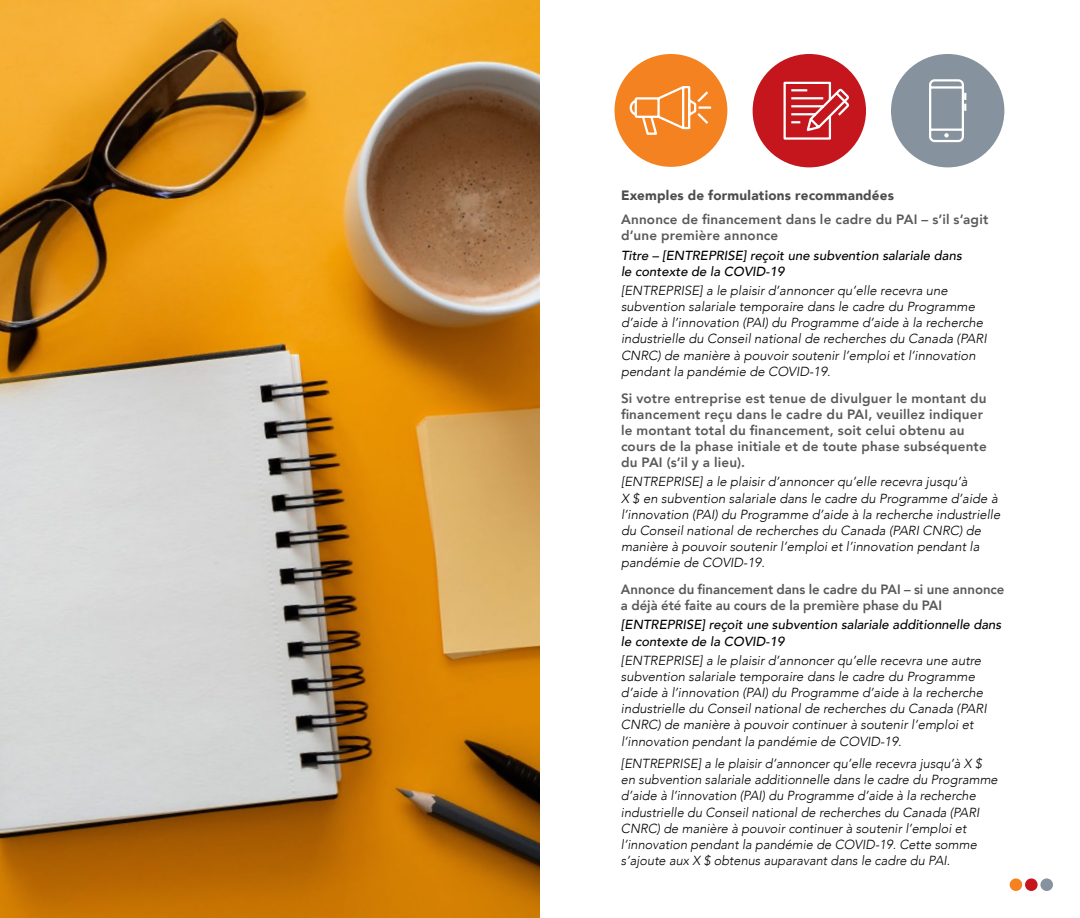
<style>
.page{position:relative;width:1080px;height:918px;background:#fff}
.page>*{position:absolute;margin:0;border:0;box-sizing:border-box;transform-origin:0 0}
.t1{font:800 13.5px/16px "Avenir";letter-spacing:.015em;color:#58595b}
.t2{font:800 13.5px/16px "Avenir";letter-spacing:-.005em;color:#58595b}
.t3{font:900 13.5px "Avenir";letter-spacing:.015em;color:#4d4d4f}
.t4{font:italic 300 13.2px/16.2px "Avenir";color:#000}
.t5{font:italic 500 13.2px/16.2px "Avenir";color:#000}
</style>
<div class="page">
<img style="left:0;top:0;width:540px;height:918px">
<div style="left:753px;top:54px;width:113px;height:113px;background:#c4161c;border-radius:50%"></div>
<svg style="left:783px;top:81px;width:66px;height:59px"></svg>
<div style="left:891px;top:54px;width:113px;height:113px;background:#86939e;border-radius:50%"></div>
<svg style="left:929px;top:79px;width:38px;height:64px"></svg>
<div style="left:615px;top:54px;width:112px;height:113px;background:#f58220;border-radius:50%"></div>
<svg style="left:629px;top:86px;width:83px;height:49px"></svg>
<div style="left:1010px;top:878px;width:12px;height:13px;background:#f58220;border-radius:50%"></div>
<div style="left:1025px;top:878px;width:13px;height:13px;background:#c4161c;border-radius:50%"></div>
<div style="left:1040px;top:878px;width:13px;height:13px;background:#86939e;border-radius:50%"></div>
<p class="t3" style="left:621px;top:184px;width:274px">Exemples de formulations recommandées</p>
<p class="t1" style="left:621px;top:211px;width:369px">Annonce de financement dans le cadre du PAI – s’il s’agit d’une première annonce</p>
<p class="t5" style="left:621px;top:247px;width:342px">Titre – [ENTREPRISE] reçoit une subvention salariale dans le contexte de la COVID-19</p>
<p class="t4" style="left:621px;top:282px;width:367px">[ENTREPRISE] a le plaisir d’annoncer qu’elle recevra une subvention salariale temporaire dans le cadre du Programme d’aide à l’innovation (PAI) du Programme d’aide à la recherche industrielle du Conseil national de recherches du Canada (PARI CNRC) de manière à pouvoir soutenir l’emploi et l’innovation pendant la pandémie de COVID-19.</p>
<p class="t1" style="left:621px;top:390px;width:367px">Si votre entreprise est tenue de divulguer le montant du financement reçu dans le cadre du PAI, veuillez indiquer le montant total du financement, soit celui obtenu au cours de la phase initiale et de toute phase subséquente du PAI (s’il y a lieu).</p>
<p class="t4" style="left:621px;top:474px;width:381px">[ENTREPRISE] a le plaisir d’annoncer qu’elle recevra jusqu’à<br>X $ en subvention salariale dans le cadre du Programme d’aide à l’innovation (PAI) du Programme d’aide à la recherche industrielle du Conseil national de recherches du Canada (PARI CNRC) de manière à pouvoir soutenir l’emploi et l’innovation pendant la pandémie de COVID-19.</p>
<p class="t2" style="left:621px;top:581px;width:385px">Annonce du financement dans le cadre du PAI – si une annonce a déjà été faite au cours de la première phase du PAI</p>
<p class="t5" style="left:621px;top:617px;width:382px">[ENTREPRISE] reçoit une subvention salariale additionnelle dans le contexte de la COVID-19</p>
<p class="t4" style="left:621px;top:652px;width:367px">[ENTREPRISE] a le plaisir d’annoncer qu’elle recevra une autre subvention salariale temporaire dans le cadre du Programme d’aide à l’innovation (PAI) du Programme d’aide à la recherche industrielle du Conseil national de recherches du Canada (PARI CNRC) de manière à pouvoir continuer à soutenir l’emploi et l’innovation pendant la pandémie de COVID-19.</p>
<p class="t4" style="left:621px;top:756px;width:378px">[ENTREPRISE] a le plaisir d’annoncer qu’elle recevra jusqu’à X $ en subvention salariale additionnelle dans le cadre du Programme d’aide à l’innovation (PAI) du Programme d’aide à la recherche industrielle du Conseil national de recherches du Canada (PARI CNRC) de manière à pouvoir continuer à soutenir l’emploi et l’innovation pendant la pandémie de COVID-19. Cette somme s’ajoute aux X $ obtenus auparavant dans le cadre du PAI.</p>
</div>
